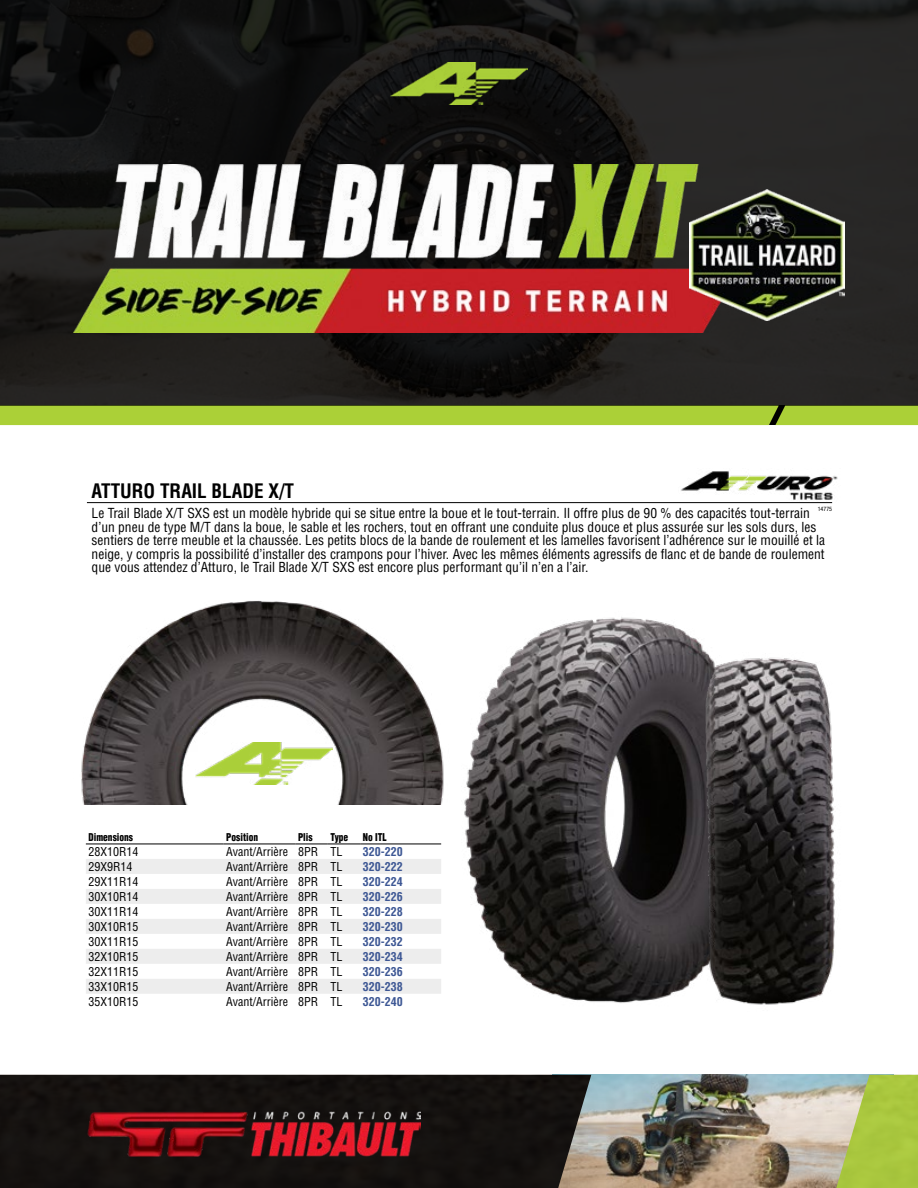
<style>
.page{position:relative;width:918px;height:1188px;background:#fff}
.page>*{position:absolute;margin:0;border:0;box-sizing:border-box;transform-origin:0 0}
.t1{font:700 condensed 19.5px "Helvetica";color:#000}
.t2{font:condensed 13.5px/13.5px "Helvetica";color:#000}
.t3{font:condensed 12px "Helvetica";color:#000}
.t4{font:700 condensed 12px "Helvetica";color:#3d5794}
.t5{font:900 condensed 10.5px "Helvetica";color:#000;scale:.9 1}
.t6{font:condensed 6px "Helvetica Neue";color:#000}
</style>
<div class="page">
<img style="left:81px;top:600px;width:317px;height:205px">
<img style="left:398px;top:617px;width:302px;height:386px">
<hr style="left:87px;top:502px;width:745px;height:1px;background:#000">
<svg style="left:86px;top:859px;width:355px;height:135px;fill:#ededed"></svg>
<hr style="left:86px;top:844px;width:138px;height:1px;background:#000">
<hr style="left:224px;top:844px;width:71px;height:1px;background:#000">
<hr style="left:295px;top:844px;width:33px;height:1px;background:#000">
<hr style="left:328px;top:844px;width:32px;height:1px;background:#000">
<hr style="left:360px;top:844px;width:81px;height:1px;background:#000">
<svg style="left:0;top:0;width:918px;height:406px;background:#1a1a19"></svg>
<img style="left:670px;top:471px;width:168px;height:32px">
<div style="left:0;top:406px;width:918px;height:19px;background:#abd037"></div>
<img style="left:0;top:1075px;width:918px;height:113px">
<img style="left:87px;top:1110px;width:334px;height:48px">
<img style="left:73px;top:164px;width:667px;height:169px">
<img style="left:690px;top:189px;width:155px;height:132px">
<img style="left:195px;top:743px;width:138px;height:42px">
<img style="left:681px;top:643px;width:154px;height:362px">
<img style="left:390px;top:63px;width:138px;height:42px">
<h1 class="t1" style="left:92px;top:479px;width:204px">ATTURO TRAIL BLADE X/T</h1>
<p class="t2" style="left:92px;top:506px;width:735px">Le Trail Blade X/T SXS est un modèle hybride qui se situe entre la boue et le tout-terrain. Il offre plus de 90 % des capacités tout-terrain d’un pneu de type M/T dans la boue, le sable et les rochers, tout en offrant une conduite plus douce et plus assurée sur les sols durs, les sentiers de terre meuble et la chaussée. Les petits blocs de la bande de roulement et les lamelles favorisent l’adhérence sur le mouillé et la neige, y compris la possibilité d’installer des crampons pour l’hiver. Avec les mêmes éléments agressifs de flanc et de bande de roulement que vous attendez d’Atturo, le Trail Blade X/T SXS est encore plus performant qu’il n’en a l’air.</p>
<p class="t6" style="left:818px;top:505px;width:16px">14775</p>
<p class="t5" style="left:89px;top:831px;width:51px">Dimensions</p>
<p class="t5" style="left:226px;top:831px;width:37px">Position</p>
<p class="t5" style="left:298px;top:831px;width:18px">Plis</p>
<p class="t5" style="left:330px;top:831px;width:21px">Type</p>
<p class="t5" style="left:363px;top:831px;width:28px">No ITL</p>
<p class="t3" style="left:89px;top:844px;width:52px">28X10R14</p>
<p class="t3" style="left:226px;top:844px;width:118px">Avant/Arrière 8PR TL</p>
<p class="t4" style="left:363px;top:844px;width:41px">320-220</p>
<p class="t3" style="left:89px;top:859px;width:46px">29X9R14</p>
<p class="t3" style="left:226px;top:859px;width:118px">Avant/Arrière 8PR TL</p>
<p class="t4" style="left:363px;top:859px;width:41px">320-222</p>
<p class="t3" style="left:89px;top:874px;width:52px">29X11R14</p>
<p class="t3" style="left:226px;top:874px;width:118px">Avant/Arrière 8PR TL</p>
<p class="t4" style="left:363px;top:874px;width:41px">320-224</p>
<p class="t3" style="left:89px;top:889px;width:52px">30X10R14</p>
<p class="t3" style="left:226px;top:889px;width:118px">Avant/Arrière 8PR TL</p>
<p class="t4" style="left:363px;top:889px;width:41px">320-226</p>
<p class="t3" style="left:89px;top:904px;width:52px">30X11R14</p>
<p class="t3" style="left:226px;top:904px;width:118px">Avant/Arrière 8PR TL</p>
<p class="t4" style="left:363px;top:904px;width:41px">320-228</p>
<p class="t3" style="left:89px;top:919px;width:52px">30X10R15</p>
<p class="t3" style="left:226px;top:919px;width:118px">Avant/Arrière 8PR TL</p>
<p class="t4" style="left:363px;top:919px;width:41px">320-230</p>
<p class="t3" style="left:89px;top:934px;width:52px">30X11R15</p>
<p class="t3" style="left:226px;top:934px;width:118px">Avant/Arrière 8PR TL</p>
<p class="t4" style="left:363px;top:934px;width:41px">320-232</p>
<p class="t3" style="left:89px;top:949px;width:52px">32X10R15</p>
<p class="t3" style="left:226px;top:949px;width:118px">Avant/Arrière 8PR TL</p>
<p class="t4" style="left:363px;top:949px;width:41px">320-234</p>
<p class="t3" style="left:89px;top:964px;width:52px">32X11R15</p>
<p class="t3" style="left:226px;top:964px;width:118px">Avant/Arrière 8PR TL</p>
<p class="t4" style="left:363px;top:964px;width:41px">320-236</p>
<p class="t3" style="left:89px;top:979px;width:52px">33X10R15</p>
<p class="t3" style="left:226px;top:979px;width:118px">Avant/Arrière 8PR TL</p>
<p class="t4" style="left:363px;top:979px;width:41px">320-238</p>
<p class="t3" style="left:89px;top:994px;width:52px">35X10R15</p>
<p class="t3" style="left:226px;top:994px;width:118px">Avant/Arrière 8PR TL</p>
<p class="t4" style="left:363px;top:994px;width:41px">320-240</p>
</div>
